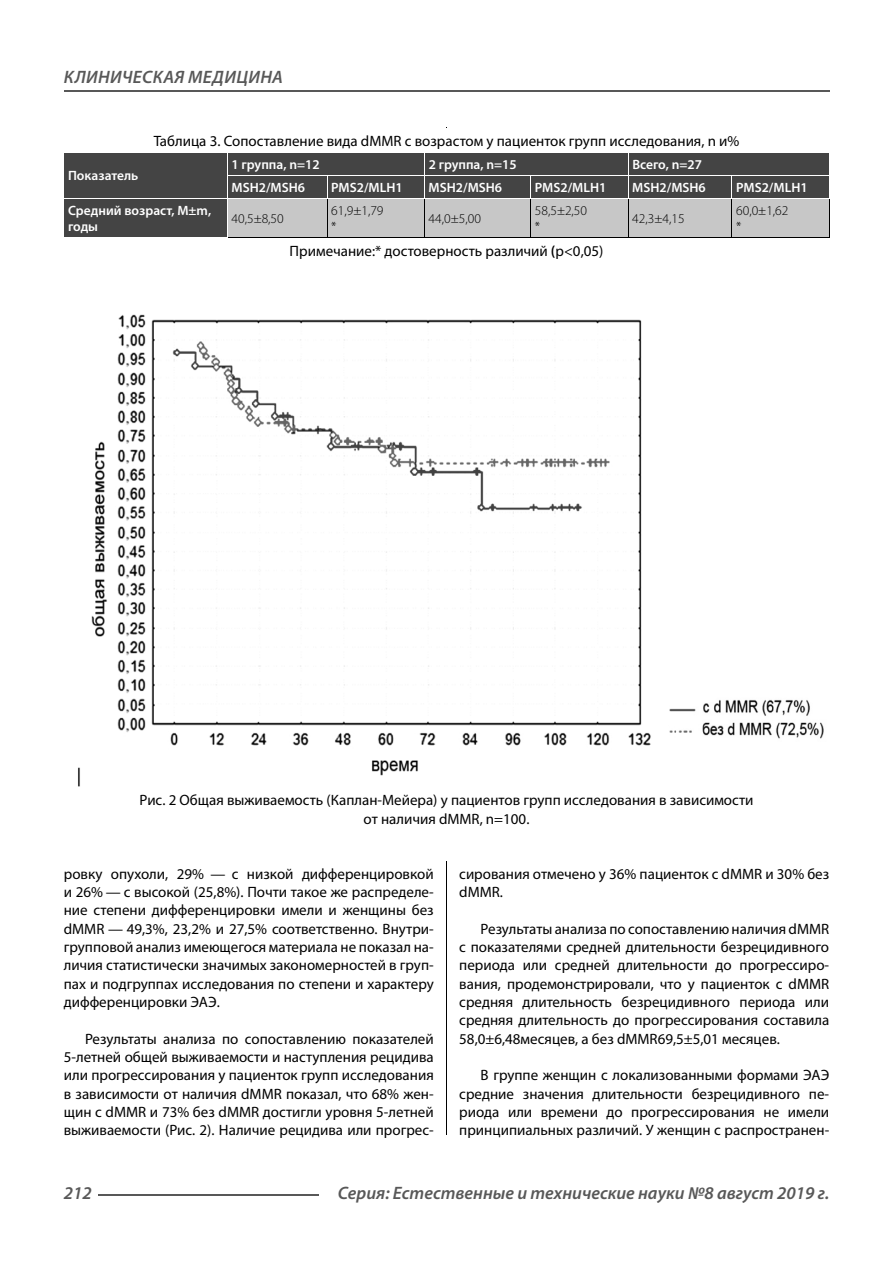
<style>
.page{position:relative;width:893px;height:1263px;background:#fff}
.page>*{position:absolute;margin:0;border:0;box-sizing:border-box;transform-origin:0 0}
.t1{font:italic 600 18px "Myriad Pro";color:#585858}
.t2{font:italic 600 18px "Myriad Pro";letter-spacing:.02em;color:#585858}
.t3{font:15px/18.3px "Myriad Pro";color:#000;text-align:justify}
.t4{font:600 13.5px/16.2px "Myriad Pro";color:#fff}
.t5{font:300 13.5px/16.2px "Myriad Pro";color:#000}
.s1{font-weight:600}
</style>
<div class="page">
<hr style="left:446px;top:128px;width:1px;height:1007px;background:#000">
<div style="left:64px;top:153px;width:163px;height:84px;background:#444"></div>
<hr style="left:228px;top:237px;width:602px;height:1px;background:#000">
<hr style="left:227px;top:152px;width:603px;height:1px;background:#fff">
<hr style="left:63px;top:198px;width:767px;height:1px;background:#fff">
<svg style="left:228px;top:153px;width:602px;height:84px;background:#838383"></svg>
<img style="left:78px;top:307px;width:746px;height:480px">
<hr style="left:98px;top:1194px;width:220px;height:2px;background:#585858">
<hr style="left:64px;top:90px;width:765px;height:1px;background:#585858">
<p class="t2" style="left:64px;top:71px;width:220px">КЛИНИЧЕСКАЯ МЕДИЦИНА</p>
<p class="t4" style="left:68px;top:169px;width:72px">Показатель</p>
<p class="t3" style="left:154px;top:133px;width:587px">Таблица 3. Сопоставление вида dMMR c возрастом у пациенток групп исследования, n и%</p>
<p class="t4" style="left:232px;top:157px;width:90px">1 группа, n=12</p>
<p class="t4" style="left:429px;top:157px;width:90px">2 группа, n=15</p>
<p class="t4" style="left:632px;top:157px;width:71px">Всего, n=27</p>
<p class="t4" style="left:232px;top:180px;width:75px">MSH2/MSH6</p>
<p class="t4" style="left:331px;top:180px;width:73px">PMS2/MLH1</p>
<p class="t4" style="left:429px;top:180px;width:75px">MSH2/MSH6</p>
<p class="t4" style="left:535px;top:180px;width:73px">PMS2/MLH1</p>
<p class="t4" style="left:632px;top:180px;width:75px">MSH2/MSH6</p>
<p class="t4" style="left:736px;top:180px;width:73px">PMS2/MLH1</p>
<p class="t4" style="left:68px;top:203px;width:145px">Средний возраст, M±m, годы</p>
<p class="t5" style="left:232px;top:211px;width:54px">40,5±8,50</p>
<p class="t5" style="left:331px;top:203px;width:54px">61,9±1,79 *</p>
<p class="t5" style="left:429px;top:211px;width:54px">44,0±5,00</p>
<p class="t5" style="left:535px;top:203px;width:54px">58,5±2,50 *</p>
<p class="t5" style="left:632px;top:211px;width:54px">42,3±4,15</p>
<p class="t5" style="left:736px;top:203px;width:54px">60,0±1,62 *</p>
<p class="t3" style="left:290px;top:243px;width:315px">Примечание:* достоверность различий <span class="s1">(</span>р&lt;0,05)</p>
<p class="t3" style="left:140px;top:792px;width:615px;text-align:center">Рис. 2 Общая выживаемость (Каплан-Мейера) у пациентов групп исследования в зависимости от наличия dMMR, n=100.</p>
<p class="t3" style="left:64px;top:866px;width:371px">ровку опухоли, 29% — с низкой дифференцировкой и 26% — с высокой (25,8%). Почти такое же распределе&shy;ние степени дифференцировки имели и женщины без dMMR — 49,3%, 23,2% и 27,5% соответственно. Внутри&shy;групповой анализ имеющегося материала не показал на&shy;личия статистически значимых закономерностей в груп&shy;пах и подгруппах исследования по степени и характеру дифференцировки ЭАЭ.</p>
<p class="t3" style="left:64px;top:1031px;width:371px;text-indent:21px">Результаты анализа по сопоставлению показателей 5-летней общей выживаемости и наступления рецидива или прогрессирования у пациенток групп исследования в зависимости от наличия dMMR показал, что 68% жен&shy;щин с dMMR и 73% без dMMR достигли уровня 5-летней выживаемости (Рис. 2). Наличие рецидива или прогрес-</p>
<p class="t3" style="left:459px;top:866px;width:371px">сирования отмечено у 36% пациенток с dMMR и 30% без dMMR.</p>
<p class="t3" style="left:459px;top:921px;width:371px;text-indent:21px">Результаты анализа по сопоставлению наличия dMMR c показателями средней длительности безрецидивного периода или средней длительности до прогрессиро&shy;вания, продемонстрировали, что у пациенток с dMMR средняя длительность безрецидивного периода или средняя длительность до прогрессирования составила 58,0±6,48месяцев, а без dMMR69,5±5,01 месяцев.</p>
<p class="t3" style="left:459px;top:1067px;width:371px;text-indent:21px">В группе женщин с локализованными формами ЭАЭ средние значения длительности безрецидивного пе&shy;риода или времени до прогрессирования не имели принципиальных различий. У женщин с распространен-</p>
<p class="t1" style="left:64px;top:1186px;width:30px">212</p>
<p class="t1" style="left:338px;top:1186px;width:493px">Серия: Естественные и технические науки №8 август 2019 г.</p>
</div>
